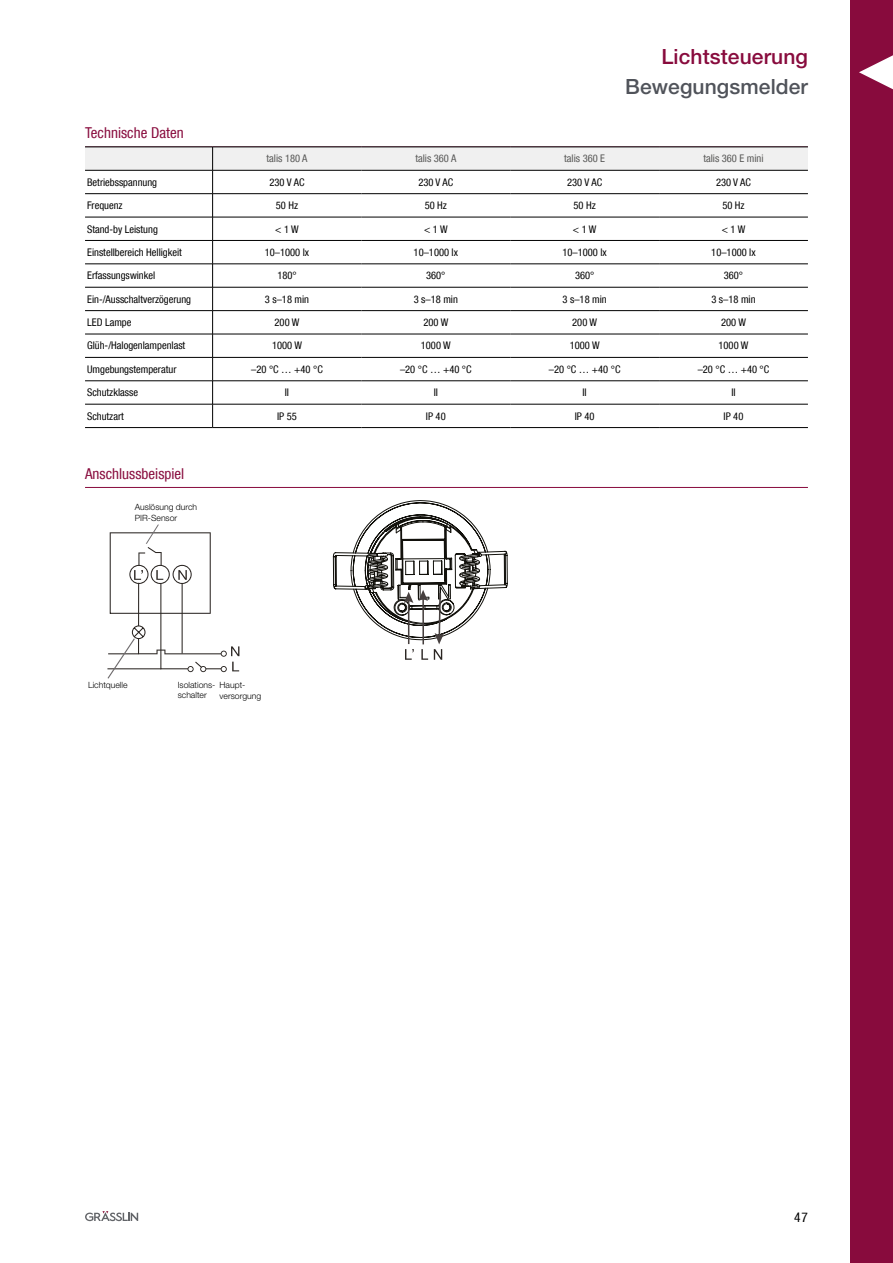
<style>
.page{position:relative;width:893px;height:1263px;background:#fff}
.page>*{position:absolute;margin:0;border:0;box-sizing:border-box;transform-origin:0 0}
.t1{font:500 21px "Helvetica Neue LT Std";letter-spacing:.005em;color:#50535a}
.t2{font:500 21px "Helvetica Neue LT Std";letter-spacing:.005em;color:#880b3d}
.t3{font:condensed 15px "Helvetica Neue LT Com";letter-spacing:.005em;color:#880b3d}
.t4{font:condensed 13.5px "Helvetica Neue LT Com";color:#000}
.t5{font:condensed 10.5px "Helvetica Neue LT Com";color:#000}
.t6{font:condensed 10.5px "Helvetica Neue LT Com";color:#575756}
.t7{font:300 8.55px/10.4px "Helvetica Neue LT Std";color:#000}
</style>
<div class="page">
<svg style="left:85px;top:1211px;width:53px;height:10px"></svg>
<div style="left:850px;top:0;width:43px;height:1263px;background:#880b3d"></div>
<svg style="left:859px;top:55px;width:33px;height:34px"></svg>
<hr style="left:892px;top:55px;width:1px;height:34px;background:#fff">
<hr style="left:213px;top:427px;width:148px;height:1px;background:#000">
<hr style="left:361px;top:427px;width:149px;height:1px;background:#000">
<hr style="left:510px;top:427px;width:149px;height:1px;background:#000">
<hr style="left:659px;top:427px;width:149px;height:1px;background:#000">
<svg style="left:85px;top:147px;width:723px;height:280px"></svg>
<hr style="left:361px;top:357px;width:149px;height:1px;background:#000">
<hr style="left:510px;top:357px;width:149px;height:1px;background:#000">
<hr style="left:659px;top:357px;width:149px;height:1px;background:#000">
<hr style="left:213px;top:380px;width:148px;height:1px;background:#000">
<hr style="left:361px;top:380px;width:149px;height:1px;background:#000">
<hr style="left:510px;top:380px;width:149px;height:1px;background:#000">
<hr style="left:659px;top:380px;width:149px;height:1px;background:#000">
<hr style="left:85px;top:357px;width:128px;height:1px;background:#000">
<hr style="left:85px;top:380px;width:128px;height:1px;background:#000">
<hr style="left:85px;top:404px;width:128px;height:1px;background:#000">
<hr style="left:85px;top:427px;width:128px;height:1px;background:#000">
<hr style="left:85px;top:487px;width:723px;height:1px;background:#880b3d">
<hr style="left:107px;top:668px;width:54px;height:1px;background:#2a2522">
<svg style="left:108px;top:525px;width:131px;height:154px"></svg>
<svg style="left:333px;top:500px;width:175px;height:160px"></svg>
<h2 class="t3" style="left:85px;top:124px;width:100px">Technische Daten</h2>
<h1 class="t2" style="left:661px;top:44px;width:148px">Lichtsteuerung</h1>
<h1 class="t1" style="left:625px;top:74px;width:184px">Bewegungsmelder</h1>
<p class="t6" style="left:267px;top:152px;width:42px">talis 180 A</p>
<p class="t6" style="left:415px;top:152px;width:42px">talis 360 A</p>
<p class="t6" style="left:564px;top:152px;width:42px">talis 360 E</p>
<p class="t6" style="left:703px;top:152px;width:62px">talis 360 E mini</p>
<p class="t5" style="left:87px;top:176px;width:71px">Betriebsspannung</p>
<p class="t5" style="left:270px;top:176px;width:36px">230 V AC</p>
<p class="t5" style="left:418px;top:176px;width:36px">230 V AC</p>
<p class="t5" style="left:567px;top:176px;width:36px">230 V AC</p>
<p class="t5" style="left:716px;top:176px;width:36px">230 V AC</p>
<p class="t5" style="left:87px;top:199px;width:37px">Frequenz</p>
<p class="t5" style="left:276px;top:199px;width:24px">50 Hz</p>
<p class="t5" style="left:425px;top:199px;width:24px">50 Hz</p>
<p class="t5" style="left:573px;top:199px;width:24px">50 Hz</p>
<p class="t5" style="left:722px;top:199px;width:24px">50 Hz</p>
<p class="t5" style="left:87px;top:223px;width:72px">Stand-by Leistung</p>
<p class="t5" style="left:275px;top:223px;width:25px">&lt; 1 W</p>
<p class="t5" style="left:424px;top:223px;width:25px">&lt; 1 W</p>
<p class="t5" style="left:573px;top:223px;width:25px">&lt; 1 W</p>
<p class="t5" style="left:722px;top:223px;width:25px">&lt; 1 W</p>
<p class="t5" style="left:87px;top:246px;width:96px">Einstellbereich Helligkeit</p>
<p class="t5" style="left:265px;top:246px;width:46px">10–1000 lx</p>
<p class="t5" style="left:414px;top:246px;width:46px">10–1000 lx</p>
<p class="t5" style="left:562px;top:246px;width:46px">10–1000 lx</p>
<p class="t5" style="left:711px;top:246px;width:46px">10–1000 lx</p>
<p class="t5" style="left:87px;top:269px;width:70px">Erfassungswinkel</p>
<p class="t5" style="left:277px;top:269px;width:21px">180°</p>
<p class="t5" style="left:426px;top:269px;width:21px">360°</p>
<p class="t5" style="left:575px;top:269px;width:21px">360°</p>
<p class="t5" style="left:724px;top:269px;width:21px">360°</p>
<p class="t5" style="left:87px;top:293px;width:105px">Ein-/Ausschaltverzögerung</p>
<p class="t5" style="left:265px;top:293px;width:46px">3 s–18 min</p>
<p class="t5" style="left:414px;top:293px;width:46px">3 s–18 min</p>
<p class="t5" style="left:562px;top:293px;width:46px">3 s–18 min</p>
<p class="t5" style="left:711px;top:293px;width:46px">3 s–18 min</p>
<p class="t5" style="left:87px;top:316px;width:46px">LED Lampe</p>
<p class="t5" style="left:275px;top:316px;width:26px">200 W</p>
<p class="t5" style="left:423px;top:316px;width:26px">200 W</p>
<p class="t5" style="left:572px;top:316px;width:26px">200 W</p>
<p class="t5" style="left:721px;top:316px;width:26px">200 W</p>
<p class="t5" style="left:87px;top:339px;width:100px">Glüh-/Halogenlampenlast</p>
<p class="t5" style="left:272px;top:339px;width:31px">1000 W</p>
<p class="t5" style="left:421px;top:339px;width:31px">1000 W</p>
<p class="t5" style="left:570px;top:339px;width:31px">1000 W</p>
<p class="t5" style="left:718px;top:339px;width:31px">1000 W</p>
<p class="t5" style="left:87px;top:363px;width:91px">Umgebungstemperatur</p>
<p class="t5" style="left:251px;top:363px;width:73px">–20 °C … +40 °C</p>
<p class="t5" style="left:400px;top:363px;width:73px">–20 °C … +40 °C</p>
<p class="t5" style="left:549px;top:363px;width:73px">–20 °C … +40 °C</p>
<p class="t5" style="left:698px;top:363px;width:73px">–20 °C … +40 °C</p>
<p class="t5" style="left:87px;top:386px;width:52px">Schutzklasse</p>
<p class="t5" style="left:285px;top:386px;width:6px">II</p>
<p class="t5" style="left:434px;top:386px;width:6px">II</p>
<p class="t5" style="left:582px;top:386px;width:6px">II</p>
<p class="t5" style="left:731px;top:386px;width:6px">II</p>
<p class="t5" style="left:87px;top:410px;width:38px">Schutzart</p>
<p class="t5" style="left:277px;top:410px;width:21px">IP 55</p>
<p class="t5" style="left:426px;top:410px;width:21px">IP 40</p>
<p class="t5" style="left:575px;top:410px;width:21px">IP 40</p>
<p class="t5" style="left:724px;top:410px;width:21px">IP 40</p>
<h2 class="t3" style="left:85px;top:465px;width:101px">Anschlussbeispiel</h2>
<p class="t7" style="left:135px;top:502px;width:64px">Auslösung durch<br>PIR-Sensor</p>
<p class="t7" style="left:88px;top:680px;width:41px">Lichtquelle</p>
<p class="t7" style="left:178px;top:680px;width:39px">Isolations&shy;schalter</p>
<p class="t7" style="left:220px;top:680px;width:43px">Haupt&shy;versorgung</p>
<p class="t4" style="left:794px;top:1209px;width:15px">47</p>
</div>
